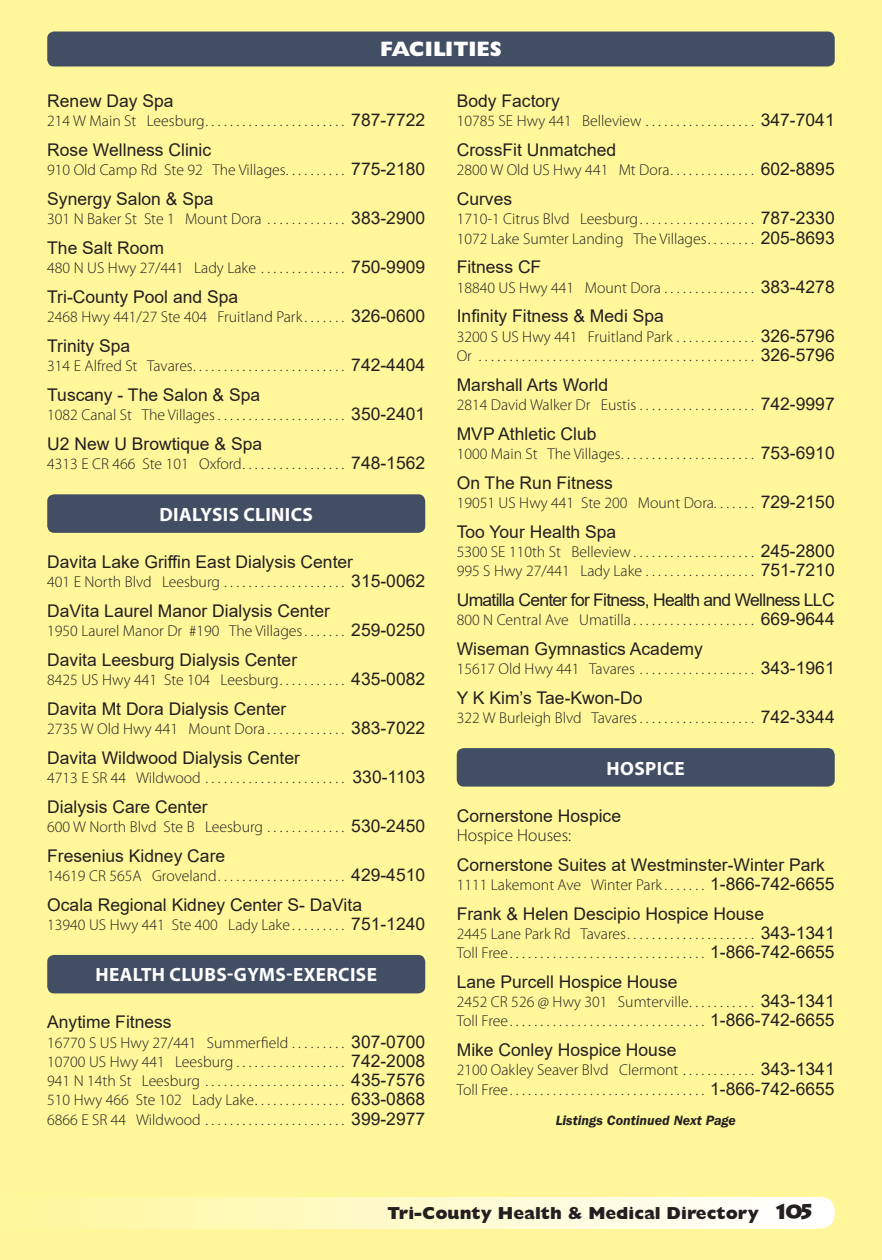
<style>
.page{position:relative;width:882px;height:1260px;background:#fff79a}
.page>*{position:absolute;margin:0;border:0;box-sizing:border-box;transform-origin:0 0}
.t1{font:800 21px "Gill Sans Std";color:#fff}
.t2{font:700 19.25px "Myriad Pro";letter-spacing:.02em;color:#fff}
.t3{font:17.5px/19.2px "Arial";color:#231f20}
.t4{font:17.5px "Arial";letter-spacing:-.04em;color:#231f20}
.t5{font:800 17.5px "Gill Sans Std";color:#231f20}
.t6{font:300 15.75px/19.2px "Myriad Pro";color:#231f20}
.t7{font:italic 600 14px "ITC Franklin Gothic Std";color:#231f20}
.s1{font-family:"Arial";font-weight:400;font-size:17.5px}
.s2{font-family:"Myriad Pro";font-weight:300}
.s3{font-family:"Lithos Pro";font-weight:900;font-size:21px}
</style>
<div class="page">
<svg style="left:815px;top:1197px;width:20px;height:31px"></svg>
<div style="left:0;top:1197px;width:815px;height:31px;background:linear-gradient(to right,#fff79a,#fffffe)"></div>
<div style="left:457px;top:748px;width:378px;height:39px;background:#414e63;border-radius:7px"></div>
<div style="left:47px;top:494px;width:378px;height:39px;background:#414e63;border-radius:7px"></div>
<div style="left:47px;top:955px;width:378px;height:38px;background:#414e63;border-radius:7px"></div>
<div style="left:47px;top:32px;width:788px;height:34px;background:#414e63;border-radius:7px"></div>
<p class="t1" style="left:380px;top:37px;width:123px">FACILITIES</p>
<p class="t3" style="left:47px;top:91px;width:128px">Renew Day Spa</p>
<p class="t6" style="left:47px;top:111px;width:379px">214 W Main St Leesburg . . . . . . . . . . . . . . . . . . . . . . . <span class="s1">787-7722</span></p>
<p class="t3" style="left:47px;top:140px;width:166px">Rose Wellness Clinic</p>
<p class="t6" style="left:47px;top:160px;width:379px">910 Old Camp Rd Ste 92 The Villages . . . . . . . . . . <span class="s1">775-2180</span></p>
<p class="t3" style="left:47px;top:189px;width:168px">Synergy Salon &amp; Spa</p>
<p class="t6" style="left:47px;top:209px;width:379px">301 N Baker St Ste 1 Mount Dora . . . . . . . . . . . . . <span class="s1">383-2900</span></p>
<p class="t3" style="left:47px;top:238px;width:118px">The Salt Room</p>
<p class="t6" style="left:47px;top:258px;width:379px">480 N US Hwy 27/441 Lady Lake . . . . . . . . . . . . . . <span class="s1">750-9909</span></p>
<p class="t3" style="left:47px;top:287px;width:192px">Tri-County Pool and Spa</p>
<p class="t6" style="left:47px;top:307px;width:379px">2468 Hwy 441/27 Ste 404 Fruitland Park . . . . . . . <span class="s1">326-0600</span></p>
<p class="t3" style="left:47px;top:336px;width:84px">Trinity Spa</p>
<p class="t6" style="left:47px;top:356px;width:379px">314 E Alfred St Tavares . . . . . . . . . . . . . . . . . . . . . . . . . <span class="s1">742-4404</span></p>
<p class="t3" style="left:47px;top:385px;width:215px">Tuscany - The Salon &amp; Spa</p>
<p class="t6" style="left:47px;top:405px;width:379px">1082 Canal St The Villages . . . . . . . . . . . . . . . . . . . . . <span class="s1">350-2401</span></p>
<p class="t3" style="left:47px;top:434px;width:216px">U2 New U Browtique &amp; Spa</p>
<p class="t6" style="left:47px;top:454px;width:379px">4313 E CR 466 Ste 101 Oxford . . . . . . . . . . . . . . . . . <span class="s1">748-1562</span></p>
<p class="t2" style="left:159px;top:502px;width:155px">DIALYSIS CLINICS</p>
<p class="t3" style="left:47px;top:552px;width:307px">Davita Lake Griffin East Dialysis Center</p>
<p class="t6" style="left:47px;top:572px;width:379px">401 E North Blvd Leesburg . . . . . . . . . . . . . . . . . . . . <span class="s1">315-0062</span></p>
<p class="t3" style="left:47px;top:601px;width:284px">DaVita Laurel Manor Dialysis Center</p>
<p class="t6" style="left:47px;top:621px;width:379px">1950 Laurel Manor Dr #190 The Villages . . . . . . . <span class="s1">259-0250</span></p>
<p class="t3" style="left:47px;top:650px;width:251px">Davita Leesburg Dialysis Center</p>
<p class="t6" style="left:47px;top:670px;width:379px">8425 US Hwy 441 Ste 104 Leesburg . . . . . . . . . . . <span class="s1">435-0082</span></p>
<p class="t3" style="left:47px;top:699px;width:241px">Davita Mt Dora Dialysis Center</p>
<p class="t6" style="left:47px;top:719px;width:379px">2735 W Old Hwy 441 Mount Dora . . . . . . . . . . . . . <span class="s1">383-7022</span></p>
<p class="t3" style="left:47px;top:748px;width:254px">Davita Wildwood Dialysis Center</p>
<p class="t6" style="left:47px;top:768px;width:379px">4713 E SR 44 Wildwood . . . . . . . . . . . . . . . . . . . . . . . <span class="s1">330-1103</span></p>
<p class="t3" style="left:47px;top:797px;width:162px">Dialysis Care Center</p>
<p class="t6" style="left:47px;top:817px;width:379px">600 W North Blvd Ste B Leesburg . . . . . . . . . . . . . <span class="s1">530-2450</span></p>
<p class="t3" style="left:47px;top:846px;width:179px">Fresenius Kidney Care</p>
<p class="t6" style="left:47px;top:866px;width:379px">14619 CR 565A Groveland . . . . . . . . . . . . . . . . . . . . . <span class="s1">429-4510</span></p>
<p class="t3" style="left:47px;top:895px;width:316px">Ocala Regional Kidney Center S- DaVita</p>
<p class="t6" style="left:47px;top:915px;width:379px">13940 US Hwy 441 Ste 400 Lady Lake . . . . . . . . . <span class="s1">751-1240</span></p>
<p class="t2" style="left:95px;top:962px;width:283px">HEALTH CLUBS-GYMS-EXERCISE</p>
<p class="t3" style="left:47px;top:1013px;width:126px">Anytime Fitness</p>
<p class="t6" style="left:47px;top:1033px;width:379px;text-align:justify">16770 S US Hwy 27/441 Summerfield . . . . . . . . . <span class="s1">307-0700<br></span>10700 US Hwy 441 Leesburg . . . . . . . . . . . . . . . . . . <span class="s1">742-2008<br></span>941 N 14th St Leesburg . . . . . . . . . . . . . . . . . . . . . . . <span class="s1">435-7576<br></span>510 Hwy 466 Ste 102 Lady Lake . . . . . . . . . . . . . . . <span class="s1">633-0868<br></span>6866 E SR 44 Wildwood . . . . . . . . . . . . . . . . . . . . . . . <span class="s1">399-2977</span></p>
<p class="t3" style="left:457px;top:91px;width:105px">Body Factory</p>
<p class="t6" style="left:457px;top:111px;width:379px">10785 SE Hwy 441 Belleview . . . . . . . . . . . . . . . . . . <span class="s1">347-7041</span></p>
<p class="t3" style="left:457px;top:140px;width:161px">CrossFit Unmatched</p>
<p class="t6" style="left:457px;top:160px;width:379px">2800 W Old US Hwy 441 Mt Dora . . . . . . . . . . . . . . <span class="s1">602-8895</span></p>
<p class="t3" style="left:457px;top:189px;width:57px">Curves</p>
<p class="t6" style="left:457px;top:209px;width:379px">1710-1 Citrus Blvd Leesburg . . . . . . . . . . . . . . . . . . . <span class="s1">787-2330<br></span>1072 Lake Sumter Landing The Villages . . . . . . . . <span class="s1">205-8693</span></p>
<p class="t3" style="left:457px;top:258px;width:86px">Fitness CF</p>
<p class="t6" style="left:457px;top:278px;width:379px">18840 US Hwy 441 Mount Dora . . . . . . . . . . . . . . . <span class="s1">383-4278</span></p>
<p class="t3" style="left:457px;top:307px;width:209px">Infinity Fitness &amp; Medi Spa</p>
<p class="t6" style="left:457px;top:327px;width:379px">3200 S US Hwy 441 Fruitland Park . . . . . . . . . . . . . <span class="s1">326-5796<br></span>Or . . . . . . . . . . . . . . . . . . . . . . . . . . . . . . . . . . . . . . . . . . . . . <span class="s1">326-5796</span></p>
<p class="t3" style="left:457px;top:375px;width:153px">Marshall Arts World</p>
<p class="t6" style="left:457px;top:395px;width:379px">2814 David Walker Dr Eustis . . . . . . . . . . . . . . . . . . . <span class="s1">742-9997</span></p>
<p class="t3" style="left:457px;top:424px;width:141px">MVP Athletic Club</p>
<p class="t6" style="left:457px;top:444px;width:379px">1000 Main St The Villages . . . . . . . . . . . . . . . . . . . . . . <span class="s1">753-6910</span></p>
<p class="t3" style="left:457px;top:473px;width:158px">On The Run Fitness</p>
<p class="t6" style="left:457px;top:493px;width:379px">19051 US Hwy 441 Ste 200 Mount Dora . . . . . . . <span class="s1">729-2150</span></p>
<p class="t3" style="left:457px;top:522px;width:161px">Too Your Health Spa</p>
<p class="t6" style="left:457px;top:542px;width:379px">5300 SE 110th St Belleview . . . . . . . . . . . . . . . . . . . . <span class="s1">245-2800<br></span>995 S Hwy 27/441 Lady Lake . . . . . . . . . . . . . . . . . . <span class="s1">751-7210</span></p>
<p class="t4" style="left:457px;top:588px;width:379px">Umatilla Center for Fitness, Health and Wellness LLC</p>
<p class="t6" style="left:457px;top:610px;width:379px">800 N Central Ave Umatilla . . . . . . . . . . . . . . . . . . . . <span class="s1">669-9644</span></p>
<p class="t3" style="left:457px;top:639px;width:248px">Wiseman Gymnastics Academy</p>
<p class="t6" style="left:457px;top:659px;width:379px">15617 Old Hwy 441 Tavares . . . . . . . . . . . . . . . . . . . <span class="s1">343-1961</span></p>
<p class="t3" style="left:457px;top:688px;width:187px">Y K Kim’s Tae-Kwon-Do</p>
<p class="t6" style="left:457px;top:708px;width:379px">322 W Burleigh Blvd Tavares . . . . . . . . . . . . . . . . . . . <span class="s1">742-3344</span></p>
<p class="t2" style="left:607px;top:756px;width:80px">HOSPICE</p>
<p class="t3" style="left:457px;top:806px;width:166px">Cornerstone Hospice<br><span class="s2">Hospice Houses:</span></p>
<p class="t3" style="left:457px;top:855px;width:370px">Cornerstone Suites at Westminster-Winter Park</p>
<p class="t6" style="left:457px;top:875px;width:379px">1111 Lakemont Ave Winter Park . . . . . . . <span class="s1">1-866-742-6655</span></p>
<p class="t3" style="left:457px;top:904px;width:309px">Frank &amp; Helen Descipio Hospice House</p>
<p class="t6" style="left:457px;top:924px;width:379px">2445 Lane Park Rd Tavares . . . . . . . . . . . . . . . . . . . . . <span class="s1">343-1341<br></span>Toll Free . . . . . . . . . . . . . . . . . . . . . . . . . . . . . . . . <span class="s1">1-866-742-6655</span></p>
<p class="t3" style="left:457px;top:972px;width:222px">Lane Purcell Hospice House</p>
<p class="t6" style="left:457px;top:992px;width:379px">2452 CR 526 @ Hwy 301 Sumterville . . . . . . . . . . . <span class="s1">343-1341<br></span>Toll Free . . . . . . . . . . . . . . . . . . . . . . . . . . . . . . . . <span class="s1">1-866-742-6655</span></p>
<p class="t3" style="left:457px;top:1040px;width:221px">Mike Conley Hospice House</p>
<p class="t6" style="left:457px;top:1060px;width:379px">2100 Oakley Seaver Blvd Clermont . . . . . . . . . . . . <span class="s1">343-1341<br></span>Toll Free . . . . . . . . . . . . . . . . . . . . . . . . . . . . . . . . <span class="s1">1-866-742-6655</span></p>
<p class="t7" style="left:556px;top:1112px;width:182px">Listings Continued Next Page</p>
<p class="t5" style="left:387px;top:1202px;width:430px">Tri-County Health &amp; Medical Directory <span class="s3">105</span></p>
</div>
